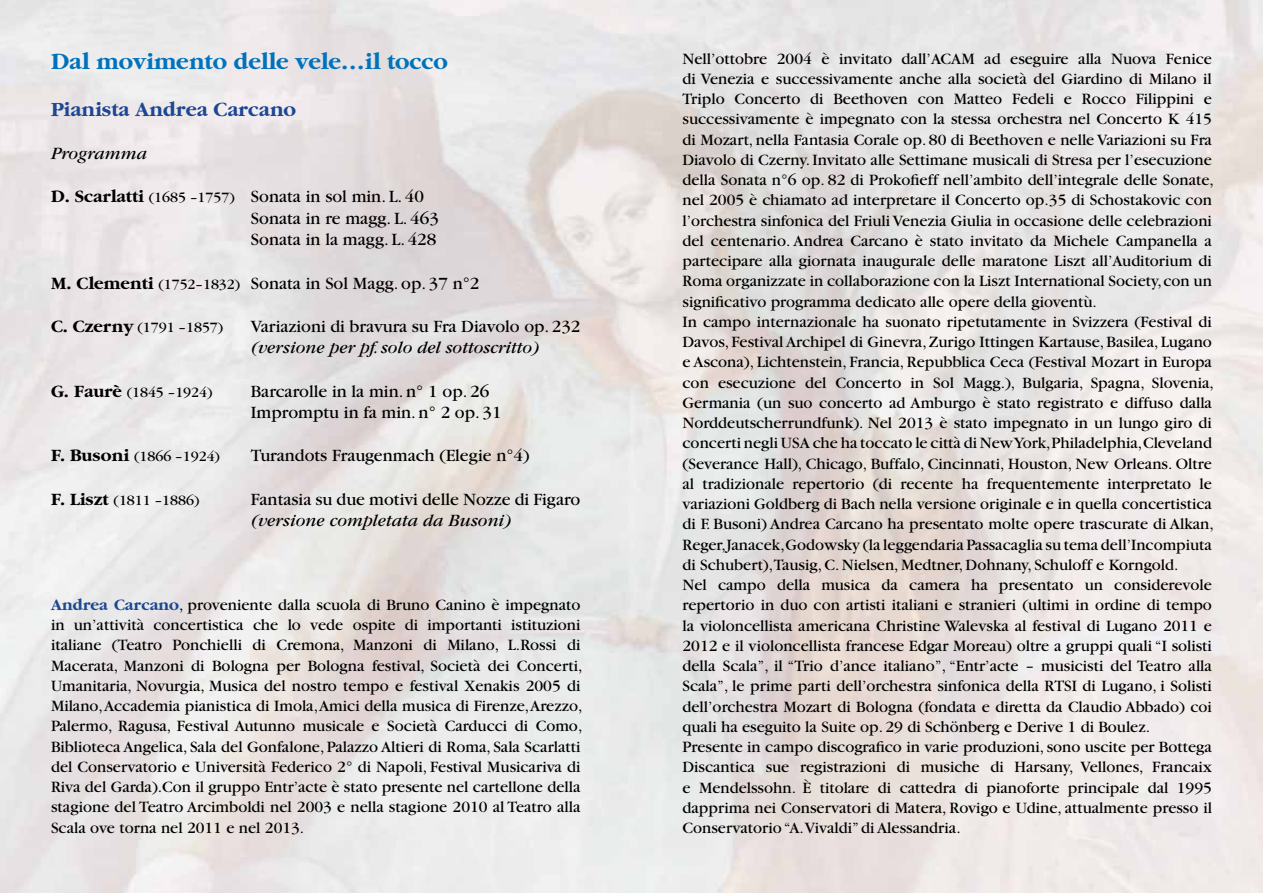
<style>
.page{position:relative;width:1263px;height:893px;background:#fff}
.page>*{position:absolute;margin:0;border:0;box-sizing:border-box;transform-origin:0 0}
.t1{font:700 24px "Garamond";color:#0072bc}
.t2{font:700 21px "Garamond";color:#1c4792}
.t3{font:18px/21.6px "Garamond";color:#000}
.t4{font:italic 18px "Garamond";color:#000}
.t5{font:16.5px/20.2px "Garamond";color:#000}
.t6{font:15px "Garamond";color:#000}
.s1{font-weight:700}
.s2{font-size:15px}
.s3{font-weight:700;font-size:18px}
.s4{font-weight:700;color:#1c4792}
</style>
<div class="page">
<h1 class="t1" style="left:51px;top:49px;width:398px">Dal movimento delle vele…il tocco</h1>
<p class="t2" style="left:51px;top:98px;width:247px">Pianista Andrea Carcano</p>
<p class="t4" style="left:51px;top:144px;width:98px">Programma</p>
<p class="t3" style="left:251px;top:186px;width:189px;text-indent:-200px"><span class="s1">D. Scarlatti</span> <span class="s2">(1685 –1757)</span> Sonata in sol min. L. 40<br>Sonata in re magg. L. 463<br>Sonata in la magg. L. 428</p>
<p class="t3" style="left:51px;top:272px;width:430px"><span class="s1">M. Clementi</span> <span class="s2">(1752–1832)</span> Sonata in Sol Magg. op. 37 n°2</p>
<p class="t6" style="left:51px;top:319px;width:174px"><span class="s3">C. Czerny</span> (1791 –1857)</p>
<p class="t3" style="left:251px;top:316px;width:331px">Variazioni di bravura su Fra Diavolo op. 232</p>
<p class="t4" style="left:251px;top:339px;width:290px">(versione per pf. solo del sottoscritto)</p>
<p class="t6" style="left:51px;top:384px;width:163px"><span class="s3">G. Faurè</span> (1845 –1924)</p>
<p class="t3" style="left:251px;top:380px;width:252px">Barcarolle in la min. n° 1 op. 26<br>Impromptu in fa min. n° 2 op. 31</p>
<p class="t6" style="left:51px;top:449px;width:170px"><span class="s3">F. Busoni</span> (1866 –1924)</p>
<p class="t3" style="left:251px;top:445px;width:280px">Turandots Fraugenmach (Elegie n°4)</p>
<p class="t6" style="left:51px;top:492px;width:150px"><span class="s3">F. Liszt</span> (1811 –1886)</p>
<p class="t3" style="left:251px;top:488px;width:331px">Fantasia su due motivi delle Nozze di Figaro</p>
<p class="t4" style="left:251px;top:511px;width:262px">(versione completata da Busoni)</p>
<p class="t5" style="left:51px;top:595px;width:533px"><span class="s4">Andrea Carcano</span>, proveniente dalla scuola di Bruno Canino è impegnato in un’attività concertistica che lo vede ospite di importanti istituzioni italiane (Teatro Ponchielli di Cremona, Manzoni di Milano, L.Rossi di Macerata, Manzoni di Bologna per Bologna festival, Società dei Concerti, Umanitaria, Novurgia, Musica del nostro tempo e festival Xenakis 2005 di Milano, Accademia pianistica di Imola, Amici della musica di Firenze, Arezzo, Palermo, Ragusa, Festival Autunno musicale e Società Carducci di Como, Biblioteca Angelica, Sala del Gonfalone, Palazzo Altieri di Roma, Sala Scarlatti del Conservatorio e Università Federico 2° di Napoli, Festival Musicariva di Riva del Garda).Con il gruppo Entr’acte è stato presente nel cartellone della stagione del Teatro Arcimboldi nel 2003 e nella stagione 2010 al Teatro alla Scala ove torna nel 2011 e nel 2013.</p>
<p class="t5" style="left:682px;top:49px;width:533px">Nell’ottobre 2004 è invitato dall’ACAM ad eseguire alla Nuova Fenice di Venezia e successivamente anche alla società del Giardino di Milano il Triplo Concerto di Beethoven con Matteo Fedeli e Rocco Filippini e successivamente è impegnato con la stessa orchestra nel Concerto K 415 di Mozart, nella Fantasia Corale op. 80 di Beethoven e nelle Variazioni su Fra Diavolo di Czerny. Invitato alle Settimane musicali di Stresa per l’esecuzione della Sonata n°6 op. 82 di Prokofieff nell’ambito dell’integrale delle Sonate, nel 2005 è chiamato ad interpretare il Concerto op.35 di Schostakovic con l’orchestra sinfonica del Friuli Venezia Giulia in occasione delle celebrazioni del centenario. Andrea Carcano è stato invitato da Michele Campanella a partecipare alla giornata inaugurale delle maratone Liszt all’Auditorium di Roma organizzate in collaborazione con la Liszt International Society, con un significativo programma dedicato alle opere della gioventù.<br>In campo internazionale ha suonato ripetutamente in Svizzera (Festival di Davos, Festival Archipel di Ginevra, Zurigo Ittingen Kartause, Basilea, Lugano e Ascona), Lichtenstein, Francia, Repubblica Ceca (Festival Mozart in Europa con esecuzione del Concerto in Sol Magg.), Bulgaria, Spagna, Slovenia, Germania (un suo concerto ad Amburgo è stato registrato e diffuso dalla Norddeutscherrundfunk). Nel 2013 è stato impegnato in un lungo giro di concerti negli USA che ha toccato le città di New York,Philadelphia,Cleveland (Severance Hall), Chicago, Buffalo, Cincinnati, Houston, New Orleans. Oltre al tradizionale repertorio (di recente ha frequentemente interpretato le variazioni Goldberg di Bach nella versione originale e in quella concertistica di F. Busoni) Andrea Carcano ha presentato molte opere trascurate di Alkan, Reger,Janacek,Godowsky (la leggendaria Passacaglia su tema dell’Incompiuta di Schubert),Tausig, C. Nielsen, Medtner, Dohnany, Schuloff e Korngold.<br>Nel campo della musica da camera ha presentato un considerevole repertorio in duo con artisti italiani e stranieri (ultimi in ordine di tempo la violoncellista americana Christine Walevska al festival di Lugano 2011 e 2012 e il violoncellista francese Edgar Moreau) oltre a gruppi quali “I solisti della Scala”, il “Trio d’ance italiano”, “Entr’acte – musicisti del Teatro alla Scala”, le prime parti dell’orchestra sinfonica della RTSI di Lugano, i Solisti dell’orchestra Mozart di Bologna (fondata e diretta da Claudio Abbado) coi quali ha eseguito la Suite op. 29 di Schönberg e Derive 1 di Boulez.<br>Presente in campo discografico in varie produzioni, sono uscite per Bottega Discantica sue registrazioni di musiche di Harsany, Vellones, Francaix e Mendelssohn. È titolare di cattedra di pianoforte principale dal 1995 dapprima nei Conservatori di Matera, Rovigo e Udine, attualmente presso il Conservatorio “A.Vivaldi” di Alessandria.</p>
</div>
